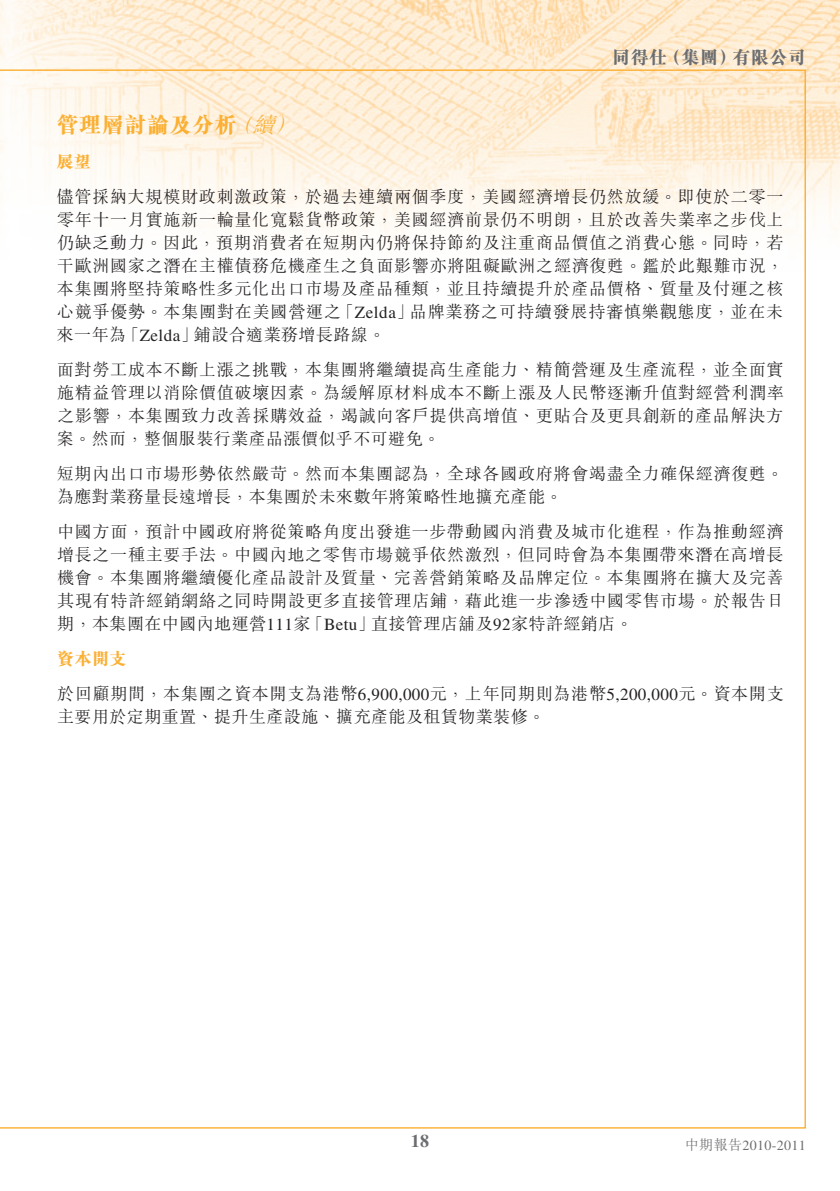
<style>
.page{position:relative;width:840px;height:1191px;background:#fff}
.page>*{position:absolute;margin:0;border:0;box-sizing:border-box;transform-origin:0 0}
.t1{font:800 22px "M Sung HK";letter-spacing:.025em;color:#fbb034}
.t2{font:800 18px "M Sung HK";letter-spacing:.025em;color:#6c6d70}
.t3{font:700 18px "Times LT Std";color:#6c6d70}
.t4{font:300 17px/23px "M Sung HK";letter-spacing:.04em;color:#231f20;text-align:justify}
.t5{font:800 17px "M Sung HK";color:#fbb034}
.t6{font:14px "Times LT Std";letter-spacing:.025em;color:#6c6d70}
.s1{font-weight:300;font-style:italic}
.s2{font-family:"Times LT Std";font-weight:400}
.s3{font-weight:800;color:#fbb034}
.s4{font-family:"M Sung HK";font-weight:300}
</style>
<div class="page">
<img style="left:1px;top:0;width:838px;height:1129px">
<img style="left:0;top:0;width:1px;height:1191px">
<svg style="left:0;top:69px;width:1px;height:1059px"></svg>
<p class="t2" style="left:612px;top:44px;width:195px">同得仕（集團）有限公司</p>
<p class="t1" style="left:57px;top:110px;width:249px">管理層討論及分析<span class="s1">（續）</span></p>
<p class="t5" style="left:57px;top:150px;width:36px">展望</p>
<p class="t4" style="left:57px;top:184px;width:727px">儘管採納大規模財政刺激政策，於過去連續兩個季度，美國經濟增長仍然放緩。即使於二零一零年十一月實施新一輪量化寬鬆貨幣政策，美國經濟前景仍不明朗，且於改善失業率之步伐上仍缺乏動力。因此，預期消費者在短期內仍將保持節約及注重商品價值之消費心態。同時，若干歐洲國家之潛在主權債務危機產生之負面影響亦將阻礙歐洲之經濟復甦。鑑於此艱難市況，本集團將堅持策略性多元化出口市場及產品種類，並且持續提升於產品價格、質量及付運之核心競爭優勢。本集團對在美國營運之「<span class="s2">Zelda</span>」品牌業務之可持續發展持審慎樂觀態度，並在未來一年為「<span class="s2">Zelda</span>」鋪設合適業務增長路線。</p>
<p class="t4" style="left:57px;top:357px;width:728px">面對勞工成本不斷上漲之挑戰，本集團將繼續提高生產能力、精簡營運及生產流程，並全面實施精益管理以消除價值破壞因素。為緩解原材料成本不斷上漲及人民幣逐漸升值對經營利潤率之影響，本集團致力改善採購效益，竭誠向客戶提供高增值、更貼合及更具創新的產品解決方案。然而，整個服裝行業產品漲價似乎不可避免。</p>
<p class="t4" style="left:57px;top:461px;width:727px">短期內出口市場形勢依然嚴苛。然而本集團認為，全球各國政府將會竭盡全力確保經濟復甦。為應對業務量長遠增長，本集團於未來數年將策略性地擴充產能。</p>
<p class="t4" style="left:57px;top:519px;width:727px">中國方面，預計中國政府將從策略角度出發進一步帶動國內消費及城市化進程，作為推動經濟增長之一種主要手法。中國內地之零售市場競爭依然激烈，但同時會為本集團帶來潛在高增長機會。本集團將繼續優化產品設計及質量、完善營銷策略及品牌定位。本集團將在擴大及完善其現有特許經銷網絡之同時開設更多直接管理店鋪，藉此進一步滲透中國零售市場。於報告日期，本集團在中國內地運營<span class="s2">111</span>家「<span class="s2">Betu</span>」直接管理店舖及<span class="s2">92</span>家特許經銷店。</p>
<p class="t4" style="left:57px;top:640px;width:727px;line-height:35px"><span class="s3">資本開支<br></span>於回顧期間，本集團之資本開支為港幣<span class="s2">6,900,000</span>元，上年同期則為港幣<span class="s2">5,200,000</span>元。資本開支</p>
<p class="t4" style="left:57px;top:704px;width:489px">主要用於定期重置、提升生產設施、擴充產能及租賃物業裝修。</p>
<p class="t3" style="left:410px;top:1130px;width:20px">18</p>
<p class="t6" style="left:684px;top:1137px;width:122px"><span class="s4">中期報告</span>2010-2011</p>
</div>
